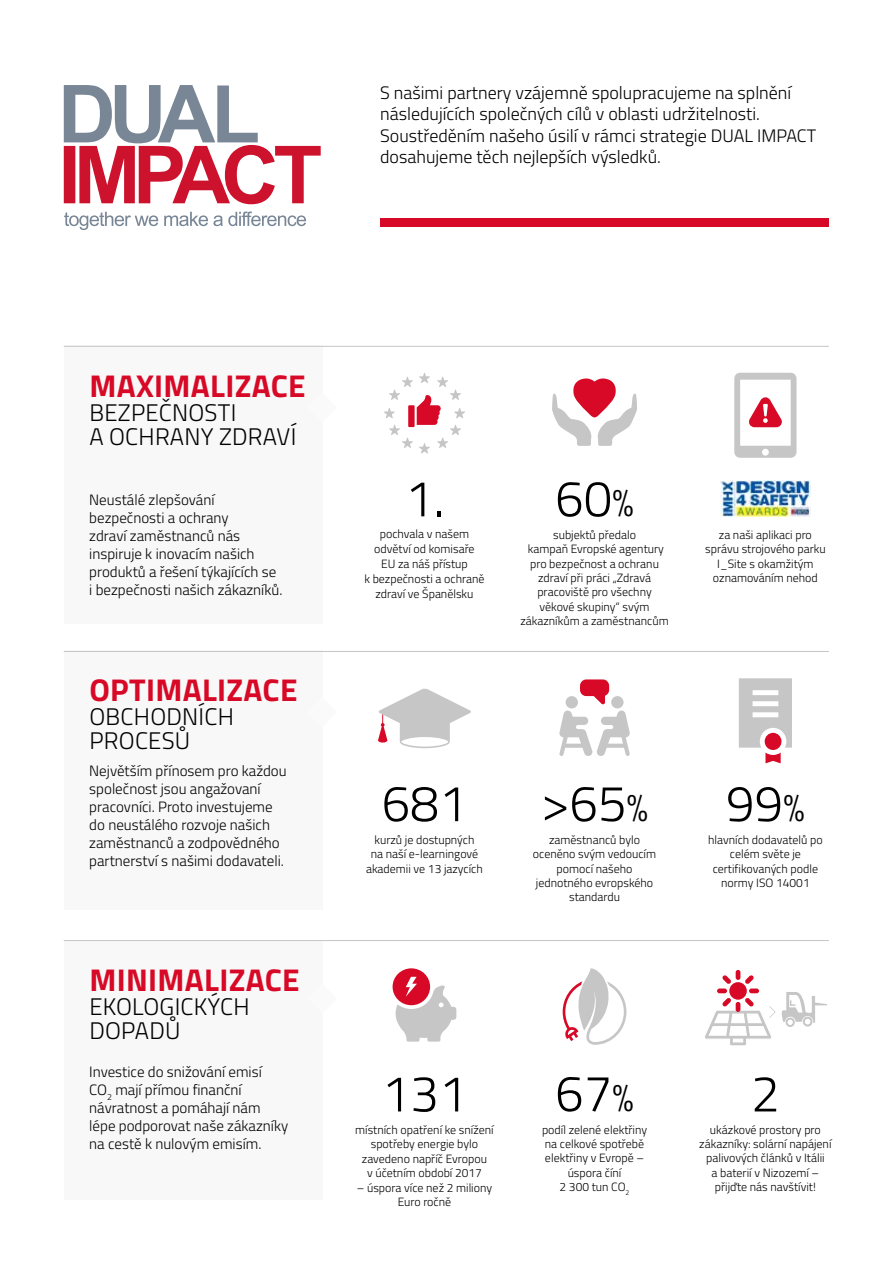
<style>
.page{position:relative;width:893px;height:1263px;background:#fff}
.page>*{position:absolute;margin:0;border:0;box-sizing:border-box;transform-origin:0 0}
.t1{font:300 51px "Titillium";color:#000}
.t2{font:700 31.5px "Titillium";letter-spacing:.01em;color:#d70926}
.t3{font:300 24px/24px "Titillium";letter-spacing:.01em;color:#000}
.t4{font:300 18px/21.6px "Titillium";color:#000}
.t5{font:300 15px/18px "Titillium";color:#000}
.t6{font:300 12px/14.4px "Titillium";color:#000;text-align:center}
.s1{font-size:39px}
</style>
<div class="page">
<div style="left:64px;top:650px;width:259px;height:260px;background:#f9f8f8"></div>
<div style="left:64px;top:346px;width:259px;height:278px;background:#f9f8f8"></div>
<div style="left:64px;top:940px;width:259px;height:259px;background:#f9f8f8"></div>
<svg style="left:64px;top:212px;width:94px;height:18px"></svg>
<svg style="left:164px;top:212px;width:142px;height:14px"></svg>
<svg style="left:64px;top:85px;width:257px;height:119px"></svg>
<div style="left:380px;top:218px;width:449px;height:9px;background:#d70926"></div>
<svg style="left:552px;top:378px;width:85px;height:68px"></svg>
<img style="left:721px;top:481px;width:89px;height:36px">
<svg style="left:734px;top:373px;width:62px;height:85px"></svg>
<svg style="left:384px;top:373px;width:81px;height:81px"></svg>
<svg style="left:739px;top:678px;width:53px;height:85px"></svg>
<svg style="left:580px;top:679px;width:29px;height:25px"></svg>
<div style="left:566px;top:696px;width:12px;height:12px;background:#c6c6c6;border-radius:50%"></div>
<div style="left:611px;top:696px;width:13px;height:12px;background:#c6c6c6;border-radius:50%"></div>
<svg style="left:559px;top:710px;width:71px;height:46px"></svg>
<svg style="left:378px;top:688px;width:93px;height:60px"></svg>
<div style="left:401px;top:737px;width:47px;height:10px;background:#fff;border-radius:50%"></div>
<svg style="left:393px;top:968px;width:63px;height:73px"></svg>
<svg style="left:563px;top:968px;width:63px;height:77px"></svg>
<div style="left:729px;top:982px;width:18px;height:18px;background:#d70926;border-radius:50%"></div>
<hr style="left:736px;top:970px;width:4px;height:10px;background:#d70926;border-radius:2px">
<svg style="left:722px;top:975px;width:9px;height:9px"></svg>
<div style="left:717px;top:988px;width:10px;height:5px;background:#d70926;border-radius:2px"></div>
<div style="left:749px;top:988px;width:10px;height:5px;background:#d70926;border-radius:2px"></div>
<svg style="left:745px;top:975px;width:9px;height:9px"></svg>
<svg style="left:705px;top:992px;width:122px;height:54px"></svg>
<hr style="left:64px;top:346px;width:765px;height:1px;background:#c6c6c6">
<hr style="left:64px;top:651px;width:765px;height:1px;background:#c6c6c6">
<hr style="left:64px;top:940px;width:765px;height:1px;background:#c6c6c6">
<h3 class="t4" style="left:380px;top:81px;width:437px">S našimi partnery vzájemně spolupracujeme na splnění následujících společných cílů v oblasti udržitelnosti.<br>Soustředěním našeho úsilí v rámci strategie DUAL IMPACT dosahujeme těch nejlepších výsledků.</h3>
<h2 class="t2" style="left:89px;top:361px;width:218px">MAXIMALIZACE</h2>
<h3 class="t3" style="left:89px;top:399px;width:208px">BEZPEČNOSTI<br>A OCHRANY ZDRAVÍ</h3>
<p class="t5" style="left:89px;top:490px;width:195px">Neustálé zlepšování bezpečnosti a ochrany<br>zdraví zaměstnanců nás inspiruje k inovacím našich produktů a řešení týkajících se i bezpečnosti našich zákazníků.</p>
<h2 class="t2" style="left:89px;top:666px;width:209px">OPTIMALIZACE</h2>
<h3 class="t3" style="left:89px;top:703px;width:146px">OBCHODNÍCH<br>PROCESŮ</h3>
<p class="t5" style="left:89px;top:761px;width:199px">Největším přínosem pro každou společnost jsou angažovaní pracovníci. Proto investujeme do neustálého rozvoje našich zaměstnanců a zodpovědného partnerství s našimi dodavateli.</p>
<h2 class="t2" style="left:89px;top:956px;width:212px">MINIMALIZACE</h2>
<h3 class="t3" style="left:89px;top:993px;width:162px">EKOLOGICKÝCH<br>DOPADŮ</h3>
<p class="t5" style="left:89px;top:1062px;width:200px">Investice do snižování emisí<br>CO<sub>2</sub> mají přímou finanční návratnost a pomáhají nám lépe podporovat naše zákazníky na cestě k nulovým emisím.</p>
<h1 class="t1" style="left:405px;top:461px;width:41px">1.</h1>
<p class="t6" style="left:364px;top:525px;width:122px;line-height:15px">pochvala v našem odvětví od komisaře<br>EU za náš přístup<br>k bezpečnosti a ochraně zdraví ve Španělsku</p>
<h1 class="t1" style="left:555px;top:461px;width:80px">60<span class="s1">%</span></h1>
<p class="t6" style="left:520px;top:527px;width:150px">subjektů předalo<br>kampaň Evropské agentury pro bezpečnost a ochranu zdraví při práci „Zdravá pracoviště pro všechny věkové skupiny“ svým zákazníkům a zaměstnancům</p>
<p class="t6" style="left:705px;top:527px;width:122px">za naši aplikaci pro správu strojového parku<br>I_Site s okamžitým oznamováním nehod</p>
<h1 class="t1" style="left:382px;top:766px;width:87px">681</h1>
<p class="t6" style="left:366px;top:832px;width:118px">kurzů je dostupných<br>na naší e-learningové akademii ve 13 jazycích</p>
<h1 class="t1" style="left:541px;top:766px;width:109px">&gt;65<span class="s1">%</span></h1>
<h1 class="t1" style="left:726px;top:766px;width:80px">99<span class="s1">%</span></h1>
<p class="t6" style="left:533px;top:832px;width:125px">zaměstnanců bylo oceněno svým vedoucím pomocí našeho jednotného evropského standardu</p>
<p class="t6" style="left:708px;top:832px;width:116px">hlavních dodavatelů po celém světe je certifikovaných podle normy ISO 14001</p>
<h1 class="t1" style="left:382px;top:1056px;width:87px">131</h1>
<p class="t6" style="left:355px;top:1122px;width:140px">místních opatření ke snížení spotřeby energie bylo zavedeno napříč Evropou<br>v účetním období 2017</p>
<p class="t6" style="left:357px;top:1179px;width:137px">– úspora více než 2 miliony<br>Euro ročně</p>
<h1 class="t1" style="left:555px;top:1056px;width:80px">67<span class="s1">%</span></h1>
<p class="t6" style="left:542px;top:1122px;width:107px">podíl zelené elektřiny na celkové spotřebě elektřiny v Evropě – úspora číní<br>2 300 tun CO<sub>2</sub></p>
<p class="t6" style="left:699px;top:1122px;width:134px">ukázkové prostory pro zákazníky: solární napájení palivových článků v Itálii<br>a baterií v Nizozemí – přijďte nás navštívit!</p>
<h1 class="t1" style="left:751px;top:1056px;width:30px">2</h1>
</div>
